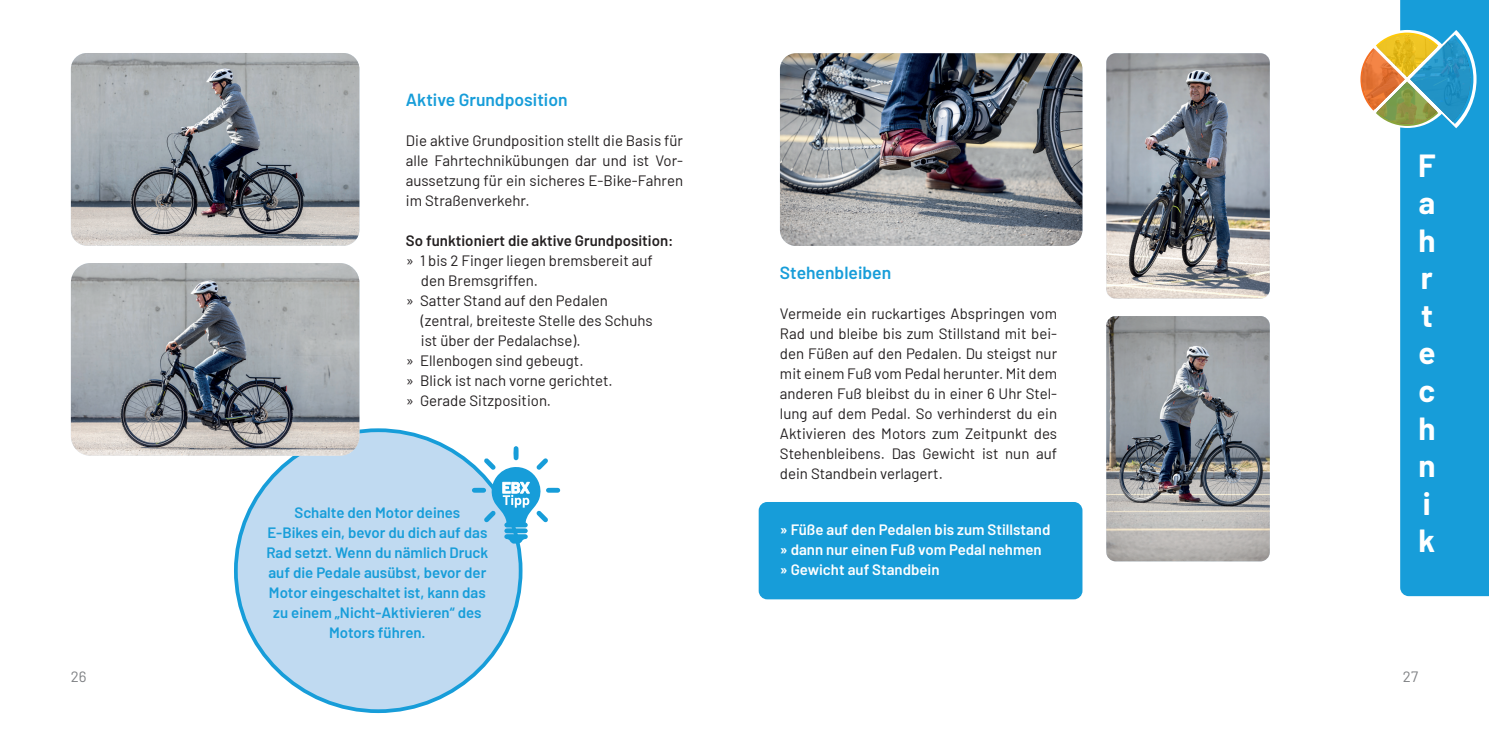
<style>
.page{position:relative;width:1489px;height:745px;background:#fff}
.page>*{position:absolute;margin:0;border:0;box-sizing:border-box;transform-origin:0 0}
.t1{font:700 31.25px/37.5px "Barlow";color:#fff}
.t2{font:600 17.5px "Barlow";color:#179dd9}
.t3{font:15px/20px "Barlow";color:#231f20;text-align:justify}
.t4{font:600 15px/20px "Barlow";color:#179dd9;text-align:center}
.t5{font:600 15px/20px "Barlow";color:#fff}
.t6{font:600 15px "Barlow";color:#231f20}
.t7{font:15px "Barlow";color:#808285}
</style>
<div class="page">
<div style="left:236px;top:430px;width:284px;height:280px;background:#c0daf1;border-radius:50%"></div>
<div style="left:1400px;top:0;width:88px;height:595px;background:#179dd9"></div>
<img style="left:1106px;top:53px;width:163px;height:245px">
<img style="left:780px;top:53px;width:302px;height:193px">
<img style="left:1106px;top:316px;width:163px;height:245px">
<svg style="left:472px;top:446px;width:88px;height:97px"></svg>
<img style="left:71px;top:53px;width:288px;height:192px">
<img style="left:71px;top:263px;width:288px;height:192px">
<div style="left:758px;top:501px;width:324px;height:98px;background:#179dd9;border-radius:9px"></div>
<svg style="left:1360px;top:30px;width:116px;height:98px"></svg>
<p class="t2" style="left:406px;top:86px;width:163px">Aktive Grundposition</p>
<p class="t3" style="left:406px;top:129px;width:279px">Die aktive Grundposition stellt die Basis für alle Fahrtechnikübungen dar und ist Vor&shy;aussetzung für ein sicheres E-Bike-Fahren im Straßenverkehr.</p>
<p class="t6" style="left:406px;top:229px;width:269px">So funktioniert die aktive Grundposition:</p>
<p class="t3" style="left:406px;top:249px;width:248px">» 1 bis 2 Finger liegen bremsbereit auf</p>
<p class="t3" style="left:421px;top:269px;width:118px">den Bremsgriffen.</p>
<p class="t3" style="left:406px;top:289px;width:203px">» Satter Stand auf den Pedalen</p>
<p class="t3" style="left:421px;top:309px;width:233px">(zentral, breiteste Stelle des Schuhs</p>
<p class="t3" style="left:421px;top:329px;width:161px">ist über der Pedalachse).</p>
<p class="t3" style="left:406px;top:349px;width:179px">» Ellenbogen sind gebeugt.</p>
<p class="t3" style="left:406px;top:369px;width:208px">» Blick ist nach vorne gerichtet.</p>
<p class="t3" style="left:406px;top:389px;width:147px">» Gerade Sitzposition.</p>
<p class="t4" style="left:266px;top:501px;width:223px">Schalte den Motor deines<br>E-Bikes ein, bevor du dich auf das<br>Rad setzt. Wenn du nämlich Druck auf die Pedale ausübst, bevor der<br>Motor eingeschaltet ist, kann das zu einem „Nicht-Aktivieren“ des<br>Motors führen.</p>
<p class="t2" style="left:780px;top:260px;width:113px">Stehenbleiben</p>
<p class="t3" style="left:780px;top:302px;width:279px">Vermeide ein ruckartiges Abspringen vom Rad und bleibe bis zum Stillstand mit bei&shy;den Füßen auf den Pedalen. Du steigst nur mit einem Fuß vom Pedal herunter. Mit dem anderen Fuß bleibst du in einer 6 Uhr Stel&shy;lung auf dem Pedal. So verhinderst du ein Aktivieren des Motors zum Zeitpunkt des Stehenbleibens. Das Gewicht ist nun auf dein Standbein verlagert.</p>
<p class="t5" style="left:780px;top:518px;width:272px">» Füße auf den Pedalen bis zum Stillstand » dann nur einen Fuß vom Pedal nehmen » Gewicht auf Standbein</p>
<h1 class="t1" style="left:1417px;top:144px;width:19px">F a h r t e c h n i k</h1>
<p class="t7" style="left:71px;top:665px;width:17px">26</p>
<p class="t7" style="left:1402px;top:665px;width:17px">27</p>
</div>
